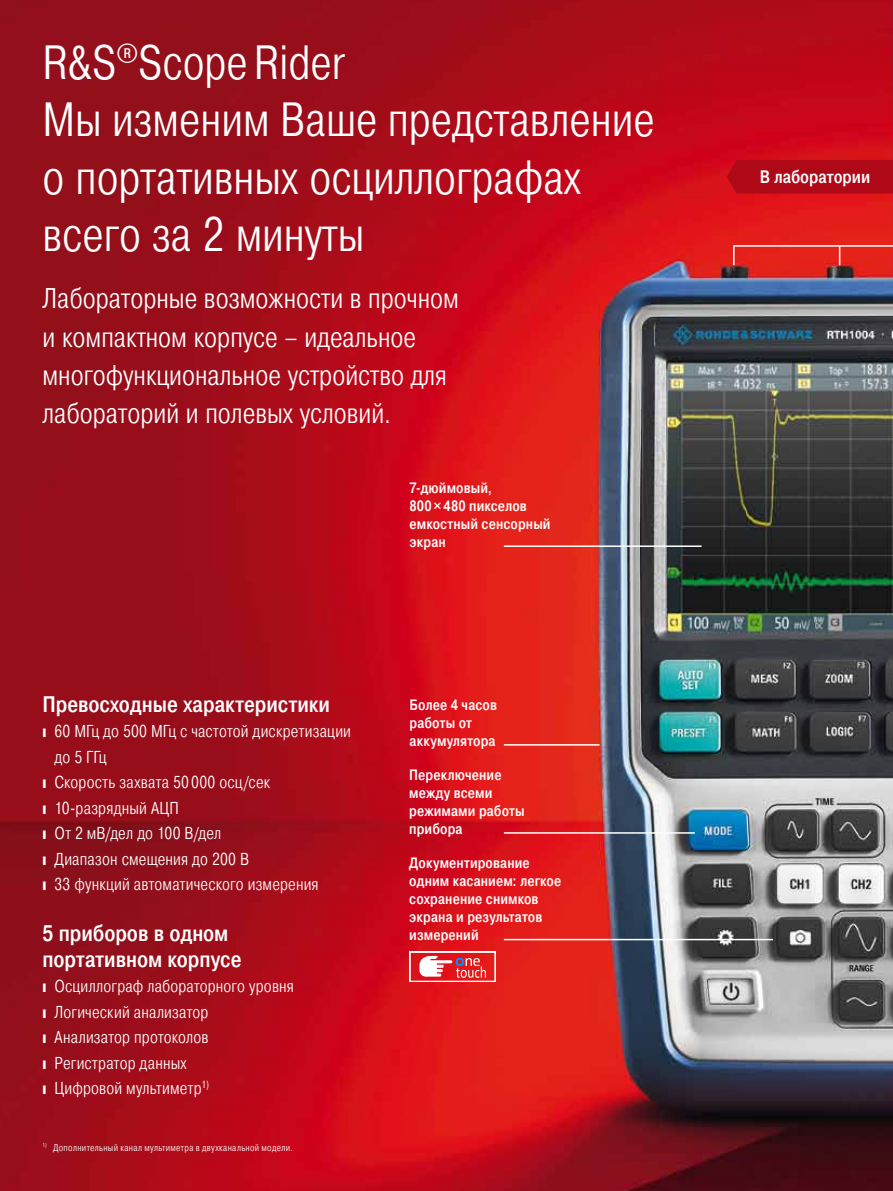
<style>
.page{position:relative;width:893px;height:1191px;background:#fff}
.page>*{position:absolute;margin:0;border:0;box-sizing:border-box;transform-origin:0 0}
.t1{font:300 48px/57.4px "Pragmatica Cond";color:#fff}
.t2{font:300 28.5px/38.2px "Pragmatica Cond";color:#fff}
.t3{font:500 22.5px/25.5px "Pragmatica Cond";color:#fff}
.t4{font:500 18px "Pragmatica Cond";color:#fff}
.t5{font:300 17.25px/25.5px "Pragmatica Cond";letter-spacing:.01em;color:#fff}
.t6{font:500 15px/18px "Pragmatica Cond";letter-spacing:.005em;color:#fff}
.t7{font:300 9.75px "Pragmatica Cond";letter-spacing:.035em;color:#fff}
.s1{font-family:"Linotype Univers 420 Cn";font-weight:400}
</style>
<div class="page">
<img style="left:0;top:0;width:893px;height:1191px">
<hr style="left:504px;top:832px;width:191px;height:1px;background:#fff">
<hr style="left:504px;top:938px;width:269px;height:2px;background:#fff">
<hr style="left:504px;top:744px;width:96px;height:1px;background:#fff">
<hr style="left:504px;top:545px;width:198px;height:2px;background:#fff">
<svg style="left:733px;top:245px;width:160px;height:20px;background:#e6362f"></svg>
<div style="left:727px;top:160px;width:166px;height:33px;background:#af0917"></div>
<svg style="left:410px;top:952px;width:85px;height:29px"></svg>
<h1 class="t1" style="left:42px;top:34px;width:614px">R&amp;S<sup>®</sup>ScopeRider<br>Мы изменим Ваше представление о портативных осциллографах всего за 2 минуты</h1>
<h2 class="t2" style="left:43px;top:280px;width:418px">Лабораторные возможности в прочном и компактном корпусе – идеальное многофункциональное устройство для лабораторий и полевых условий.</h2>
<h3 class="t3" style="left:43px;top:691px;width:289px">Превосходные характеристики</h3>
<p class="t5" style="left:43px;top:718px;width:310px"><span class="s1">❙</span> 60 МГц до 500 МГц с частотой дискретизации</p>
<p class="t5" style="left:55px;top:744px;width:54px">до 5 ГГц</p>
<p class="t5" style="left:43px;top:769px;width:229px"><span class="s1">❙</span> Скорость захвата 50 000 осц/сек</p>
<p class="t5" style="left:43px;top:795px;width:138px"><span class="s1">❙</span> 10-разрядный АЦП</p>
<p class="t5" style="left:43px;top:820px;width:180px"><span class="s1">❙</span> От 2 мВ/дел до 100 В/дел</p>
<p class="t5" style="left:43px;top:846px;width:208px"><span class="s1">❙</span> Диапазон смещения до 200 В</p>
<p class="t5" style="left:43px;top:871px;width:278px"><span class="s1">❙</span> 33 функций автоматического измерения</p>
<h3 class="t3" style="left:43px;top:921px;width:200px">5 приборов в одном портативном корпусе</h3>
<p class="t5" style="left:43px;top:973px;width:253px"><span class="s1">❙</span> Осциллограф лабораторного уровня <span class="s1">❙</span> Логический анализатор<br><span class="s1">❙</span> Анализатор протоколов<br><span class="s1">❙</span> Регистратор данных<br><span class="s1">❙</span> Цифровой мультиметр<sup>1)</sup></p>
<p class="t7" style="left:43px;top:1141px;width:252px"><sup>1)</sup> Дополнительный канал мультиметра в двухканальной модели.</p>
<p class="t6" style="left:410px;top:479px;width:143px">7-дюймовый,<br>800×480 пикселов емкостный сенсорный экран</p>
<p class="t6" style="left:410px;top:696px;width:89px">Более 4 часов работы от аккумулятора</p>
<p class="t6" style="left:409px;top:766px;width:117px">Переключение между всеми режимами работы прибора</p>
<p class="t6" style="left:409px;top:854px;width:154px">Документирование одним касанием: легкое сохранение снимков экрана и результатов измерений</p>
<p class="t4" style="left:760px;top:166px;width:112px">В лаборатории</p>
</div>
